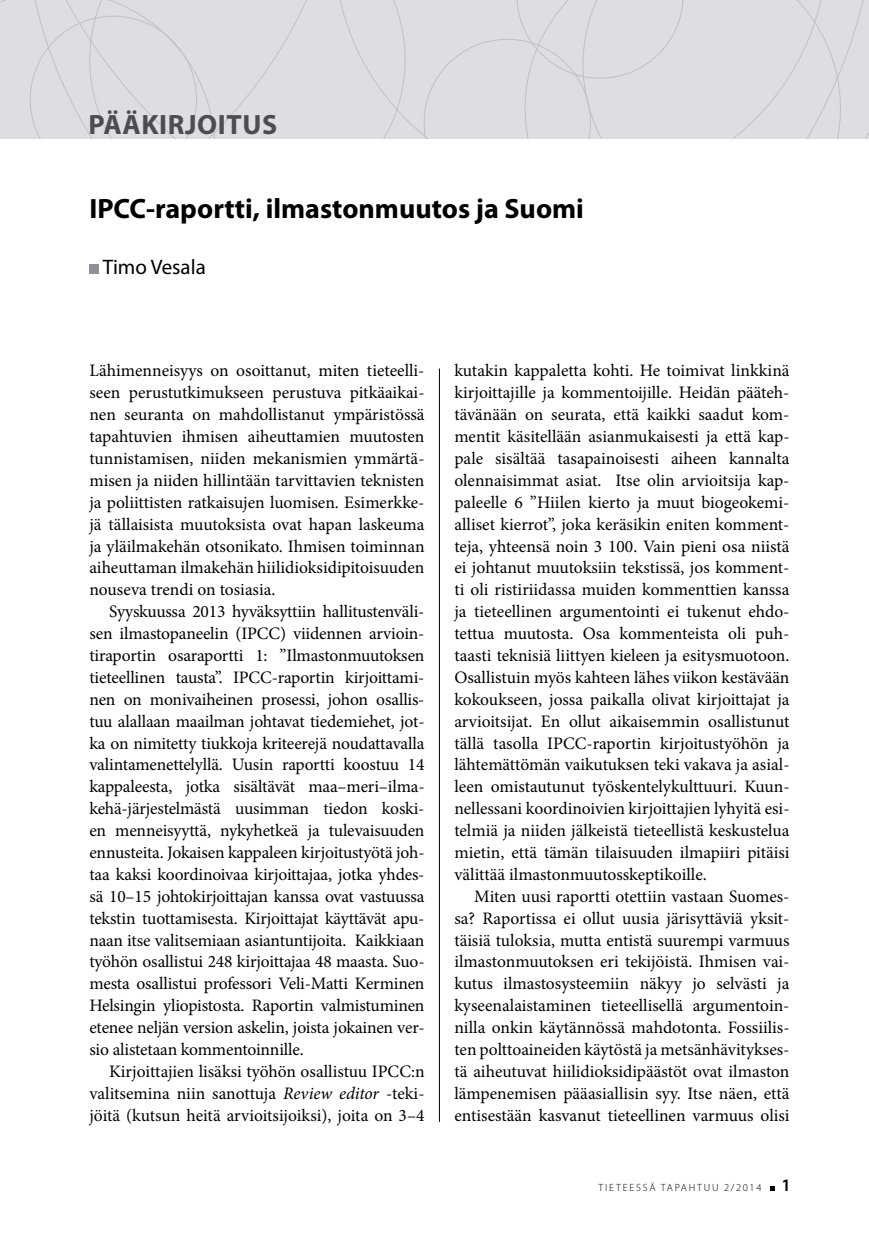
<style>
.page{position:relative;width:869px;height:1241px;background:#fff}
.page>*{position:absolute;margin:0;border:0;box-sizing:border-box;transform-origin:0 0}
.t1{font:700 28px "Myriad Pro";color:#000}
.t2{font:700 28px "Myriad Pro";letter-spacing:.02em;color:#4b4d50}
.t3{font:21px "Myriad Pro";color:#000}
.t4{font:17.5px/21.9px "Minion Pro";letter-spacing:-.005em;color:#000;text-align:justify}
.t5{font:300 10.5px "Myriad Pro";letter-spacing:.17em;color:#000}
.s1{font-style:italic}
.s2{font-weight:600;font-size:17.5px}
</style>
<div class="page">
<svg style="left:770px;top:1186px;width:4px;height:4px"></svg>
<hr style="left:439px;top:368px;width:1px;height:753px;background:#000">
<div style="left:405px;top:0;width:18px;height:139px;background:#dcdee1"></div>
<div style="left:423px;top:0;width:445px;height:139px;background:#dcdee1"></div>
<div style="left:0;top:0;width:89px;height:139px;background:#dcdee1"></div>
<div style="left:89px;top:0;width:316px;height:139px;background:#dcdee1"></div>
<div style="left:89px;top:264px;width:10px;height:10px;background:#8e9196"></div>
<h1 class="t2" style="left:88px;top:106px;width:190px">PÄÄKIRJOITUS</h1>
<h1 class="t1" style="left:89px;top:191px;width:496px">IPCC-raportti, ilmastonmuutos ja Suomi</h1>
<p class="t3" style="left:103px;top:254px;width:104px">Timo Vesala</p>
<p class="t4" style="left:89px;top:360px;width:336px">Lähimenneisyys on osoittanut, miten tieteelli&shy;seen perustutkimukseen perustuva pitkäaikai&shy;nen seuranta on mahdollistanut ympäristössä tapahtuvien ihmisen aiheuttamien muutosten tunnistamisen, niiden mekanismien ymmärtä&shy;misen ja niiden hillintään tarvittavien teknisten ja poliittisten ratkaisujen luomisen. Esimerkke&shy;jä tällaisista muutoksista ovat hapan laskeuma ja yläilmakehän otsonikato. Ihmisen toiminnan aiheuttaman ilmakehän hiilidioksidipitoisuuden nouseva trendi on tosiasia.</p>
<p class="t4" style="left:89px;top:600px;width:336px;text-indent:20px">Syyskuussa 2013 hyväksyttiin hallitustenväli&shy;sen ilmastopaneelin (IPCC) viidennen arvioin&shy;tiraportin osaraportti 1: ”Ilmastonmuutoksen tieteellinen tausta”. IPCC-raportin kirjoittami&shy;nen on monivaiheinen prosessi, johon osallis&shy;tuu alallaan maailman johtavat tiedemiehet, jot&shy;ka on nimitetty tiukkoja kriteerejä noudattavalla valintamenettelyllä. Uusin raportti koostuu 14 kappaleesta, jotka sisältävät maa–meri–ilma&shy;kehä-järjestelmästä uusimman tiedon koski&shy;en menneisyyttä, nykyhetkeä ja tulevaisuuden ennusteita. Jokaisen kappaleen kirjoitustyötä joh&shy;taa kaksi koordinoivaa kirjoittajaa, jotka yhdes&shy;sä 10–15 johtokirjoittajan kanssa ovat vastuussa tekstin tuottamisesta. Kirjoittajat käyttävät apu&shy;naan itse valitsemiaan asiantuntijoita. Kaikkiaan työhön osallistui 248 kirjoittajaa 48 maasta. Suo&shy;mesta osallistui professori Veli-Matti Kerminen Helsingin yliopistosta. Raportin valmistuminen etenee neljän version askelin, joista jokainen ver&shy;sio alistetaan kommentoinnille.</p>
<p class="t4" style="left:89px;top:1060px;width:336px;text-indent:20px">Kirjoittajien lisäksi työhön osallistuu IPCC:n valitsemina niin sanottuja <span class="s1">Review editor</span> -teki&shy;jöitä (kutsun heitä arvioitsijoiksi), joita on 3–4</p>
<p class="t4" style="left:454px;top:360px;width:336px">kutakin kappaletta kohti. He toimivat linkkinä kirjoittajille ja kommentoijille. Heidän pääteh&shy;tävänään on seurata, että kaikki saadut kom&shy;mentit käsitellään asianmukaisesti ja että kap&shy;pale sisältää tasapainoisesti aiheen kannalta olennaisimmat asiat. Itse olin arvioitsija kap&shy;paleelle 6 ”Hiilen kierto ja muut biogeokemi&shy;alliset kierrot”, joka keräsikin eniten komment&shy;teja, yhteensä noin 3 100. Vain pieni osa niistä ei johtanut muutoksiin tekstissä, jos komment&shy;ti oli ristiriidassa muiden kommenttien kanssa ja tieteellinen argumentointi ei tukenut ehdo&shy;tettua muutosta. Osa kommenteista oli puh&shy;taasti teknisiä liittyen kieleen ja esitysmuotoon.<br>Osallistuin myös kahteen lähes viikon kestävään kokoukseen, jossa paikalla olivat kirjoittajat ja arvioitsijat. En ollut aikaisemmin osallistunut tällä tasolla IPCC-raportin kirjoitustyöhön ja lähtemättömän vaikutuksen teki vakava ja asial&shy;leen omistautunut työskentelykulttuuri. Kuun&shy;nellessani koordinoivien kirjoittajien lyhyitä esi&shy;telmiä ja niiden jälkeistä tieteellistä keskustelua mietin, että tämän tilaisuuden ilmapiiri pitäisi välittää ilmastonmuutosskeptikoille.</p>
<p class="t4" style="left:454px;top:885px;width:336px;text-indent:20px">Miten uusi raportti otettiin vastaan Suomes&shy;sa? Raportissa ei ollut uusia järisyttäviä yksit&shy;täisiä tuloksia, mutta entistä suurempi varmuus ilmastonmuutoksen eri tekijöistä. Ihmisen vai&shy;kutus ilmastosysteemiin näkyy jo selvästi ja kyseenalaistaminen tieteellisellä argumentoin&shy;nilla onkin käytännössä mahdotonta. Fossiilis&shy;ten polttoaineiden käytöstä ja metsänhävitykses&shy;tä aiheutuvat hiilidioksidipäästöt ovat ilmaston lämpenemisen pääasiallisin syy. Itse näen, että entisestään kasvanut tieteellinen varmuus olisi</p>
<p class="t5" style="left:598px;top:1181px;width:194px">TIETEESSÄ TAPAHTUU 2/2014 <span class="s2">1</span></p>
</div>
